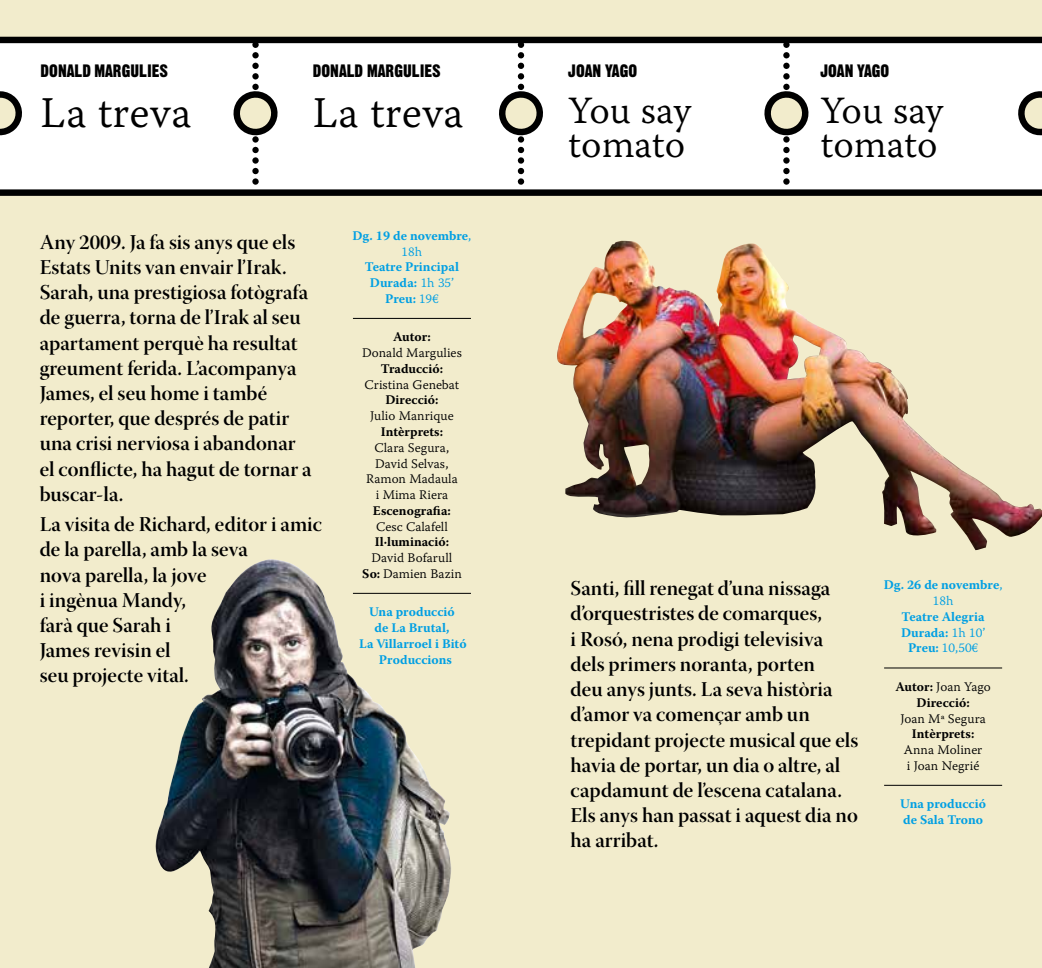
<style>
.page{position:relative;width:1042px;height:968px;background:#fff}
.page>*{position:absolute;margin:0;border:0;box-sizing:border-box;transform-origin:0 0}
.t1{font:43.75px "Warnock Pro Light Capt";letter-spacing:.01em;color:#000}
.t2{font:38.5px/33.2px "Warnock Pro Light Capt";color:#000}
.t3{font:21px/25.2px "Warnock Pro Semibold Disp";color:#000}
.t4{font:17.5px "Gothic Thirteen";color:#000}
.t5{font:13.12px/15.8px "Warnock Pro Light Capt";color:#000;text-align:center}
.t6{font:700 13.12px/15.8px "Warnock Pro";color:#009fe3;text-align:center}
.t7{font:700 13.12px "Warnock Pro";color:#000}
.t8{font:13.12px "Warnock Pro Light Capt";color:#009fe3}
.s1{font-family:"Warnock Pro Light Capt";font-weight:400}
.s2{font-family:"Warnock Pro";font-weight:700}
</style>
<div class="page">
<div style="left:0;top:0;width:1042px;height:967px;background:#f2eccc"></div>
<img style="left:155px;top:559px;width:297px;height:408px">
<hr style="left:353px;top:318px;width:118px;height:1px;background:#000">
<hr style="left:353px;top:593px;width:118px;height:1px;background:#000">
<hr style="left:884px;top:667px;width:118px;height:1px;background:#000">
<hr style="left:884px;top:784px;width:118px;height:1px;background:#000">
<svg style="left:0;top:37px;width:1042px;height:159px;background:#e6e6e6"></svg>
<svg style="left:226px;top:45px;width:59px;height:126px;background:#dbdad7"></svg>
<svg style="left:756px;top:45px;width:60px;height:126px;background:#dbdbd7"></svg>
<svg style="left:491px;top:45px;width:60px;height:126px;background:#dbdbd7"></svg>
<img style="left:557px;top:241px;width:419px;height:309px">
<svg style="left:0;top:90px;width:30px;height:53px"></svg>
<svg style="left:1010px;top:90px;width:32px;height:53px"></svg>
<p class="t4" style="left:41px;top:60px;width:129px">DONALD MARGULIES</p>
<p class="t4" style="left:313px;top:60px;width:130px">DONALD MARGULIES</p>
<p class="t4" style="left:568px;top:60px;width:71px">JOAN YAGO</p>
<p class="t4" style="left:820px;top:60px;width:71px">JOAN YAGO</p>
<h1 class="t1" style="left:41px;top:87px;width:152px">La treva</h1>
<h2 class="t2" style="left:568px;top:93px;width:125px">You say tomato</h2>
<h2 class="t2" style="left:820px;top:93px;width:125px">You say tomato</h2>
<h1 class="t1" style="left:313px;top:87px;width:152px">La treva</h1>
<p class="t3" style="left:40px;top:229px;width:273px">Any 2009. Ja fa sis anys que els<br>Estats Units van envair l’Irak.<br>Sarah, una prestigiosa fotògrafa de guerra, torna de l’Irak al seu apartament perquè ha resultat greument ferida. L’acompanya<br>James, el seu home i també reporter, que després de patir una crisi nerviosa i abandonar el conflicte, ha hagut de tornar a buscar-la.</p>
<p class="t3" style="left:40px;top:511px;width:284px">La visita de Richard, editor i amic de la parella, amb la seva<br>nova parella, la jove<br>i ingènua Mandy,<br>farà que Sarah i<br>James revisin el<br>seu projecte vital.</p>
<p class="t6" style="left:352px;top:227px;width:120px">Dg. 19 de novembre<span class="s1">,</span></p>
<p class="t8" style="left:402px;top:243px;width:22px">18h</p>
<p class="t6" style="left:365px;top:259px;width:95px">Teatre Principal<br>Durada: <span class="s1">1h 35’<br></span>Preu: <span class="s1">19€</span></p>
<p class="t7" style="left:393px;top:329px;width:39px">Autor:</p>
<p class="t5" style="left:362px;top:345px;width:101px">Donald Margulies</p>
<p class="t7" style="left:381px;top:360px;width:64px">Traducció:</p>
<p class="t5" style="left:365px;top:376px;width:96px">Cristina Genebat</p>
<p class="t7" style="left:385px;top:392px;width:55px">Direcció:</p>
<p class="t5" style="left:370px;top:408px;width:85px">Julio Manrique</p>
<p class="t7" style="left:381px;top:423px;width:64px">Intèrprets:</p>
<p class="t5" style="left:366px;top:439px;width:93px">Clara Segura,<br>David Selvas,<br>Ramon Madaula i Mima Riera</p>
<p class="t7" style="left:373px;top:502px;width:80px">Escenografia:</p>
<p class="t5" style="left:376px;top:518px;width:73px">Cesc Calafell</p>
<p class="t7" style="left:375px;top:534px;width:76px">Il·luminació:</p>
<p class="t5" style="left:362px;top:549px;width:101px">David Bofarull<br><span class="s2">So:</span> Damien Bazin</p>
<p class="t6" style="left:359px;top:604px;width:109px">Una producció<br>de La Brutal,<br>La Villarroel i Bitó<br>Produccions</p>
<p class="t3" style="left:570px;top:575px;width:289px">Santi, fill renegat d’una nissaga d’orquestristes de comarques,<br>i Rosó, nena prodigi televisiva dels primers noranta, porten<br>deu anys junts. La seva història d’amor va començar amb un trepidant projecte musical que els havia de portar, un dia o altre, al capdamunt de l’escena catalana.<br>Els anys han passat i aquest dia no ha arribat.</p>
<p class="t6" style="left:883px;top:577px;width:120px">Dg. 26 de novembre<span class="s1">,</span></p>
<p class="t8" style="left:933px;top:593px;width:22px">18h</p>
<p class="t6" style="left:901px;top:608px;width:86px;text-align:left">Teatre Alegria<br>Durada: <span class="s1">1h 10’</span></p>
<p class="t8" style="left:908px;top:640px;width:72px"><span class="s2">Preu:</span> 10,50€</p>
<p class="t5" style="left:895px;top:678px;width:97px"><span class="s2">Autor:</span> Joan Yago</p>
<p class="t7" style="left:916px;top:694px;width:55px">Direcció:</p>
<p class="t5" style="left:900px;top:710px;width:87px">Joan Mª Segura</p>
<p class="t7" style="left:912px;top:726px;width:64px">Intèrprets:</p>
<p class="t5" style="left:904px;top:741px;width:80px;text-align:left">Anna Moliner i Joan Negrié</p>
<p class="t6" style="left:900px;top:795px;width:87px;text-align:left">Una producció de Sala Trono</p>
</div>
